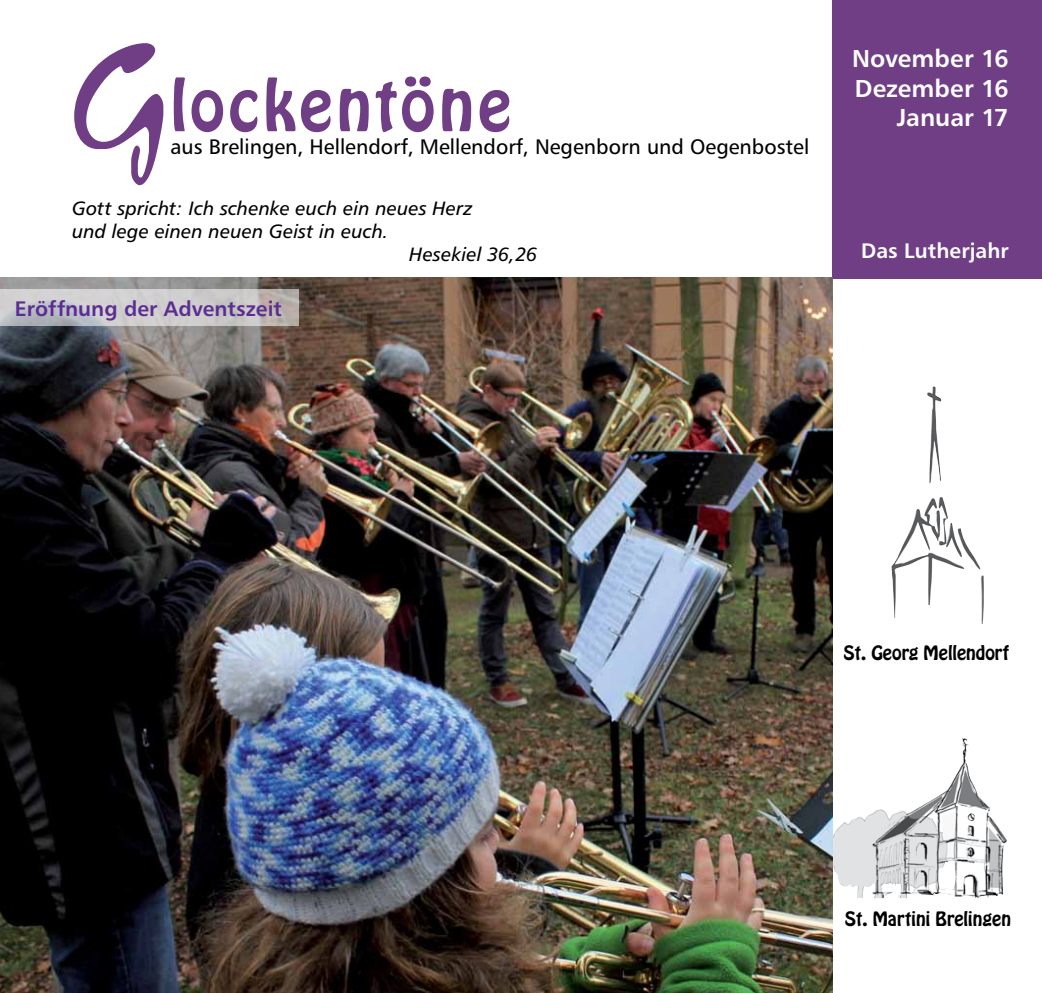
<style>
.page{position:relative;width:1042px;height:993px;background:#fff}
.page>*{position:absolute;margin:0;border:0;box-sizing:border-box;transform-origin:0 0}
.t1{font:63px "Hobo Std";letter-spacing:.06em;color:#703e85}
.t2{font:24.5px/29.4px "Humanist 777 BT Bold B";color:#fff;text-align:right}
.t3{font:21px "Humanist 777 BT Roman B";color:#000}
.t4{font:21px "Humanist 777 BT Bold B";color:#5c2d91}
.t5{font:21px "Humanist 777 BT Bold B";color:#fff}
.t6{font:19.25px "Humanist 777 BT Italic B";letter-spacing:.005em;color:#000}
.t7{font:17.5px "Hobo Std";color:#000}
.s1{font-family:"Juliet";font-size:105px}
</style>
<div class="page">
<img style="left:833px;top:738px;width:174px;height:159px">
<img style="left:891px;top:386px;width:93px;height:237px">
<div style="left:833px;top:0;width:209px;height:278px;background:#703e85"></div>
<img style="left:0;top:277px;width:833px;height:715px">
<svg style="left:0;top:289px;width:299px;height:37px;background:#c6c6c6"></svg>
<h1 class="t1" style="left:74px;top:62px;width:439px"><span class="s1">G</span>lockentöne</h1>
<p class="t6" style="left:72px;top:196px;width:402px">Gott spricht: Ich schenke euch ein neues Herz</p>
<p class="t6" style="left:72px;top:219px;width:318px">und lege einen neuen Geist in euch.</p>
<p class="t6" style="left:409px;top:242px;width:129px">Hesekiel 36,26</p>
<p class="t3" style="left:170px;top:133px;width:640px">aus Brelingen, Hellendorf, Mellendorf, Negenborn und Oegenbostel</p>
<p class="t4" style="left:15px;top:296px;width:269px">Eröffnung der Adventszeit</p>
<p class="t2" style="left:852px;top:43px;width:158px">November 16<br>Dezember 16<br>Januar 17</p>
<p class="t5" style="left:861px;top:237px;width:149px">Das Lutherjahr</p>
<p class="t7" style="left:843px;top:640px;width:167px">St. Georg Mellendorf</p>
<p class="t7" style="left:845px;top:906px;width:168px">St. Martini Brelingen</p>
</div>
